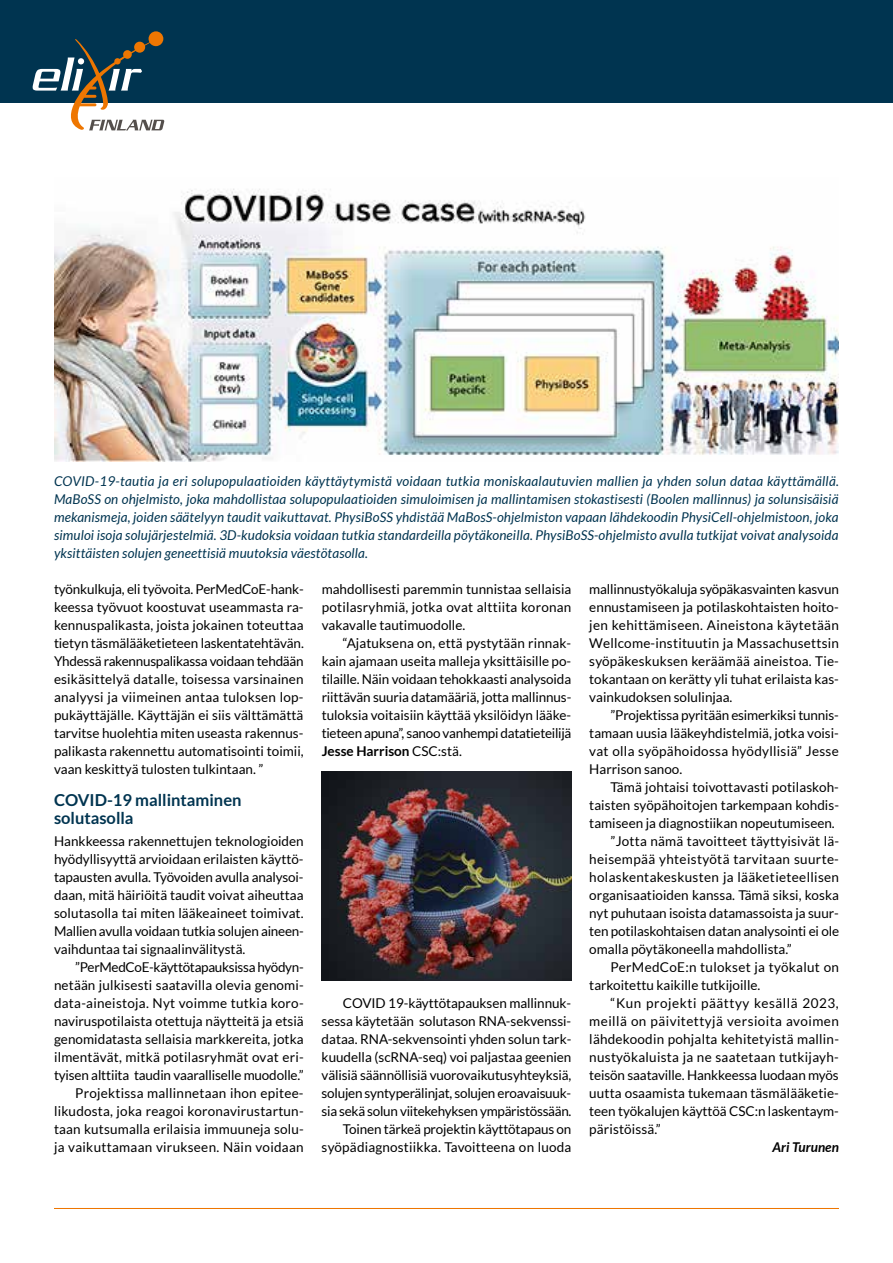
<style>
.page{position:relative;width:893px;height:1263px;background:#fff}
.page>*{position:absolute;margin:0;border:0;box-sizing:border-box;transform-origin:0 0}
.t1{font:700 16.5px/18px "Lato";color:#003450}
.t2{font:13.5px/18px "Lato";color:#000;text-align:justify}
.t3{font:italic 13.5px/18px "Lato";letter-spacing:.01em;color:#003450;text-align:justify}
.t4{font:13.5px "Lato";letter-spacing:.025em;color:#000}
.t5{font:13.5px "Lato";letter-spacing:.02em;color:#000}
.t6{font:13.5px "Lato";letter-spacing:.035em;color:#000}
.t7{font:13.5px "Lato";letter-spacing:.04em;color:#000}
.t8{font:italic 700 13.5px "Lato";color:#000}
.s1{font-weight:700}
</style>
<div class="page">
<div style="left:0;top:0;width:893px;height:102px;background:#003450"></div>
<svg style="left:33px;top:31px;width:132px;height:100px"></svg>
<hr style="left:54px;top:1208px;width:785px;height:1px;background:#ee7601">
<img style="left:322px;top:772px;width:249px;height:209px">
<img style="left:54px;top:188px;width:785px;height:274px">
<p class="t3" style="left:54px;top:473px;width:786px">COVID-19-tautia ja eri solupopulaatioiden käyttäytymistä voidaan tutkia moniskaalautuvien mallien ja yhden solun dataa käyttämällä.<br>MaBoSS on ohjelmisto, joka mahdollistaa solupopulaatioiden simuloimisen ja mallintamisen stokastisesti (Boolen mallinnus) ja solunsisäisiä mekanismeja, joiden säätelyyn taudit vaikuttavat. PhysiBoSS yhdistää MaBosS-ohjelmiston vapaan lähdekoodin PhysiCell-ohjelmistoon, joka simuloi isoja solujärjestelmiä. 3D-kudoksia voidaan tutkia standardeilla pöytäkoneilla. PhysiBoSS-ohjelmisto avulla tutkijat voivat analysoida yksittäisten solujen geneettisiä muutoksia väestötasolla.</p>
<p class="t2" style="left:54px;top:580px;width:251px">työnkulkuja, eli työvoita. PerMedCoE-hank&shy;keessa työvuot koostuvat useammasta ra&shy;kennuspalikasta, joista jokainen toteuttaa tietyn täsmälääketieteen laskentatehtävän.<br>Yhdessä rakennuspalikassa voidaan tehdään esikäsittelyä datalle, toisessa varsinainen analyysi ja viimeinen antaa tuloksen lop&shy;pukäyttäjälle. Käyttäjän ei siis välttämättä tarvitse huolehtia miten useasta rakennus&shy;palikasta rakennettu automatisointi toimii, vaan keskittyä tulosten tulkintaan. ”</p>
<p class="t1" style="left:54px;top:790px;width:189px">COVID-19 mallintaminen solutasolla</p>
<p class="t2" style="left:54px;top:832px;width:251px">Hankkeessa rakennettujen teknologioiden hyödyllisyyttä arvioidaan erilaisten käyttö&shy;tapausten avulla. Työvoiden avulla analysoi&shy;daan, mitä häiriöitä taudit voivat aiheuttaa solutasolla tai miten lääkeaineet toimivat.<br>Mallien avulla voidaan tutkia solujen aineen&shy;vaihduntaa tai signaalinvälitystä.</p>
<p class="t2" style="left:54px;top:958px;width:251px;text-align:right">”PerMedCoE-käyttötapauksissa hyödyn&shy;netään julkisesti saatavilla olevia genomi&shy;data-aineistoja. Nyt voimme tutkia koro&shy;naviruspotilaista otettuja näytteitä ja etsiä genomidatasta sellaisia markkereita, jotka ilmentävät, mitkä potilasryhmät ovat eri&shy;tyisen alttiita taudin vaaralliselle muodolle.” Projektissa mallinnetaan ihon epitee&shy;likudosta, joka reagoi koronavirustartun&shy;taan kutsumalla erilaisia immuuneja solu&shy;ja vaikuttamaan virukseen. Näin voidaan</p>
<p class="t2" style="left:322px;top:580px;width:251px">mahdollisesti paremmin tunnistaa sellaisia potilasryhmiä, jotka ovat alttiita koronan vakavalle tautimuodolle.</p>
<p class="t2" style="left:322px;top:634px;width:251px;text-indent:21px">“Ajatuksena on, että pystytään rinnak&shy;kain ajamaan useita malleja yksittäisille po&shy;tilaille. Näin voidaan tehokkaasti analysoida riittävän suuria datamääriä, jotta mallinnus&shy;tuloksia voitaisiin käyttää yksilöidyn lääke&shy;tieteen apuna”, sanoo vanhempi datatieteilijä <span class="s1">Jesse Harrison</span> CSC:stä.</p>
<p class="t2" style="left:322px;top:994px;width:251px;text-align:right">COVID 19-käyttötapauksen mallinnuk&shy;sessa käytetään solutason RNA-sekvenssi&shy;dataa. RNA-sekvensointi yhden solun tark&shy;kuudella (scRNA-seq) voi paljastaa geenien välisiä säännöllisiä vuorovaikutusyhteyksiä, solujen syntyperälinjat, solujen eroavaisuuk&shy;sia sekä solun viitekehyksen ympäristössään.<br>Toinen tärkeä projektin käyttötapaus on syöpädiagnostiikka. Tavoitteena on luoda</p>
<p class="t2" style="left:589px;top:580px;width:251px">mallinnustyökaluja syöpäkasvainten kasvun ennustamiseen ja potilaskohtaisten hoito&shy;jen kehittämiseen. Aineistona käytetään Wellcome-instituutin ja Massachusettsin syöpäkeskuksen keräämää aineistoa. Tie&shy;tokantaan on kerätty yli tuhat erilaista kas&shy;vainkudoksen solulinjaa.</p>
<p class="t2" style="left:589px;top:706px;width:251px;text-indent:21px">”Projektissa pyritään esimerkiksi tunnis&shy;tamaan uusia lääkeyhdistelmiä, jotka voisi&shy;vat olla syöpähoidossa hyödyllisiä” Jesse Harrison sanoo.</p>
<p class="t2" style="left:611px;top:778px;width:230px">Tämä johtaisi toivottavasti potilaskoh-</p>
<p class="t2" style="left:589px;top:796px;width:251px">taisten syöpähoitojen tarkempaan kohdis-</p>
<p class="t2" style="left:589px;top:814px;width:247px">tamiseen ja diagnostiikan nopeutumiseen.</p>
<p class="t2" style="left:611px;top:832px;width:230px">”Jotta nämä tavoitteet täyttyisivät lä-</p>
<p class="t4" style="left:589px;top:851px;width:251px">heisempää yhteistyötä tarvitaan suurte-</p>
<p class="t4" style="left:589px;top:869px;width:251px">holaskentakeskusten ja lääketieteellisen</p>
<p class="t2" style="left:589px;top:886px;width:251px">organisaatioiden kanssa. Tämä siksi, koska</p>
<p class="t2" style="left:589px;top:904px;width:251px">nyt puhutaan isoista datamassoista ja suur-</p>
<p class="t2" style="left:589px;top:922px;width:251px">ten potilaskohtaisen datan analysointi ei ole</p>
<p class="t2" style="left:589px;top:940px;width:204px">omalla pöytäkoneella mahdollista.”</p>
<p class="t5" style="left:611px;top:959px;width:230px">PerMedCoE:n tulokset ja työkalut on</p>
<p class="t2" style="left:589px;top:976px;width:173px">tarkoitettu kaikille tutkijoille.</p>
<p class="t7" style="left:611px;top:995px;width:230px">“Kun projekti päättyy kesällä 2023,</p>
<p class="t6" style="left:589px;top:1013px;width:251px">meillä on päivitettyjä versioita avoimen</p>
<p class="t2" style="left:589px;top:1030px;width:251px">lähdekoodin pohjalta kehitetyistä mallin-</p>
<p class="t5" style="left:589px;top:1049px;width:251px">nustyökaluista ja ne saatetaan tutkijayh-</p>
<p class="t2" style="left:589px;top:1066px;width:251px">teisön saataville. Hankkeessa luodaan myös</p>
<p class="t2" style="left:589px;top:1084px;width:251px">uutta osaamista tukemaan täsmälääketie-</p>
<p class="t2" style="left:589px;top:1102px;width:251px">teen työkalujen käyttöä CSC:n laskentaym-</p>
<p class="t2" style="left:589px;top:1120px;width:73px">päristöissä.”</p>
<p class="t8" style="left:772px;top:1139px;width:68px">Ari Turunen</p>
</div>
